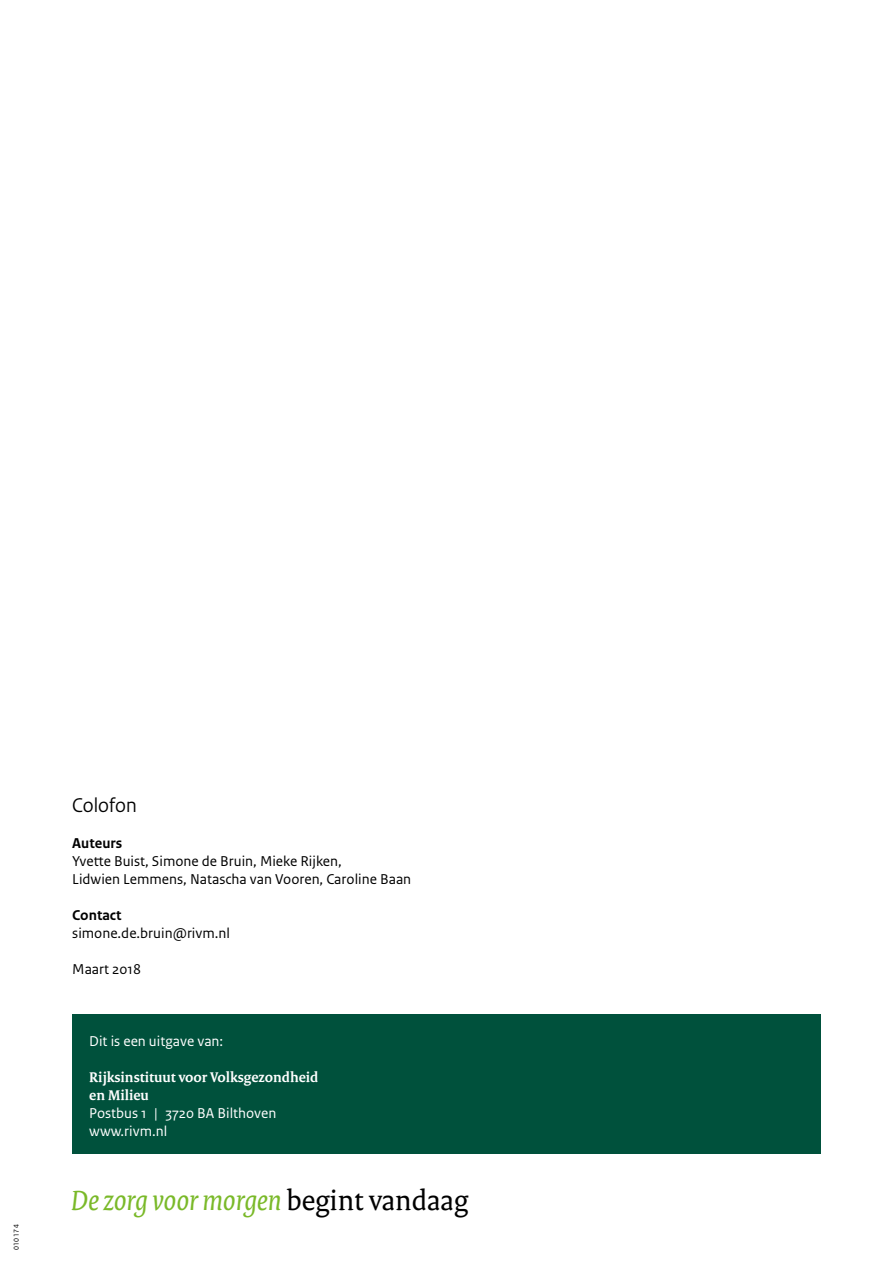
<style>
.page{position:relative;width:893px;height:1263px;background:#fff}
.page>*{position:absolute;margin:0;border:0;box-sizing:border-box;transform-origin:0 0}
._33_RIVM_Pay-off_A4{font:italic 30px "Rijksoverheid Serif";color:#7ab929}
._05_RIVM_Paragraafko{font:21px "Rijksoverheid Sans Heading";color:#000}
._10_RIVM_Broodtekst{font:15px/18px "Rijksoverheid Sans Text";color:#000}
._10_RIVM_Broodtekst-2{font:15px "Rijksoverheid Sans Text";color:#fff}
._10_RIVM_Broodtekst-3{font:700 15px/18px "Rijksoverheid Serif";color:#fff}
._10_RIVM_Broodtekst-4{font:700 15px "Rijksoverheid Sans Text";color:#000}
.t1{font:7.5px "Rijksoverheid Sans Text";letter-spacing:.05em;color:#000}
.s1{font-style:normal;color:#000}
</style>
<div class="page">
<div style="left:72px;top:1014px;width:749px;height:140px;background:#00513c"></div>
<p class="t1" style="left:12px;top:1250px;width:27px;rotate:-90deg">010174</p>
<p class="_05_RIVM_Paragraafko" style="left:72px;top:793px;width:66px">Colofon</p>
<p class="_10_RIVM_Broodtekst-4" style="left:72px;top:834px;width:51px">Auteurs</p>
<p class="_10_RIVM_Broodtekst" style="left:72px;top:852px;width:340px">Yvette Buist, Simone de Bruin, Mieke Rijken,<br>Lidwien Lemmens, Natascha van Vooren, Caroline Baan</p>
<p class="_10_RIVM_Broodtekst-4" style="left:72px;top:906px;width:51px">Contact</p>
<p class="_10_RIVM_Broodtekst" style="left:72px;top:924px;width:159px">simone.de.bruin@rivm.nl</p>
<p class="_10_RIVM_Broodtekst" style="left:72px;top:960px;width:70px">Maart 2018</p>
<p class="_10_RIVM_Broodtekst-2" style="left:89px;top:1032px;width:135px">Dit is een uitgave van:</p>
<p class="_10_RIVM_Broodtekst-3" style="left:89px;top:1068px;width:231px">Rijksinstituut voor Volksgezondheid en Milieu</p>
<p class="_10_RIVM_Broodtekst-2" style="left:89px;top:1104px;width:189px">Postbus 1 | 3720 BA Bilthoven</p>
<p class="_10_RIVM_Broodtekst-2" style="left:89px;top:1122px;width:80px">www.rivm.nl</p>
<p class="_33_RIVM_Pay-off_A4" style="left:71px;top:1182px;width:398px">De zorg voor morgen <span class="s1">begint vandaag</span></p>
</div>
